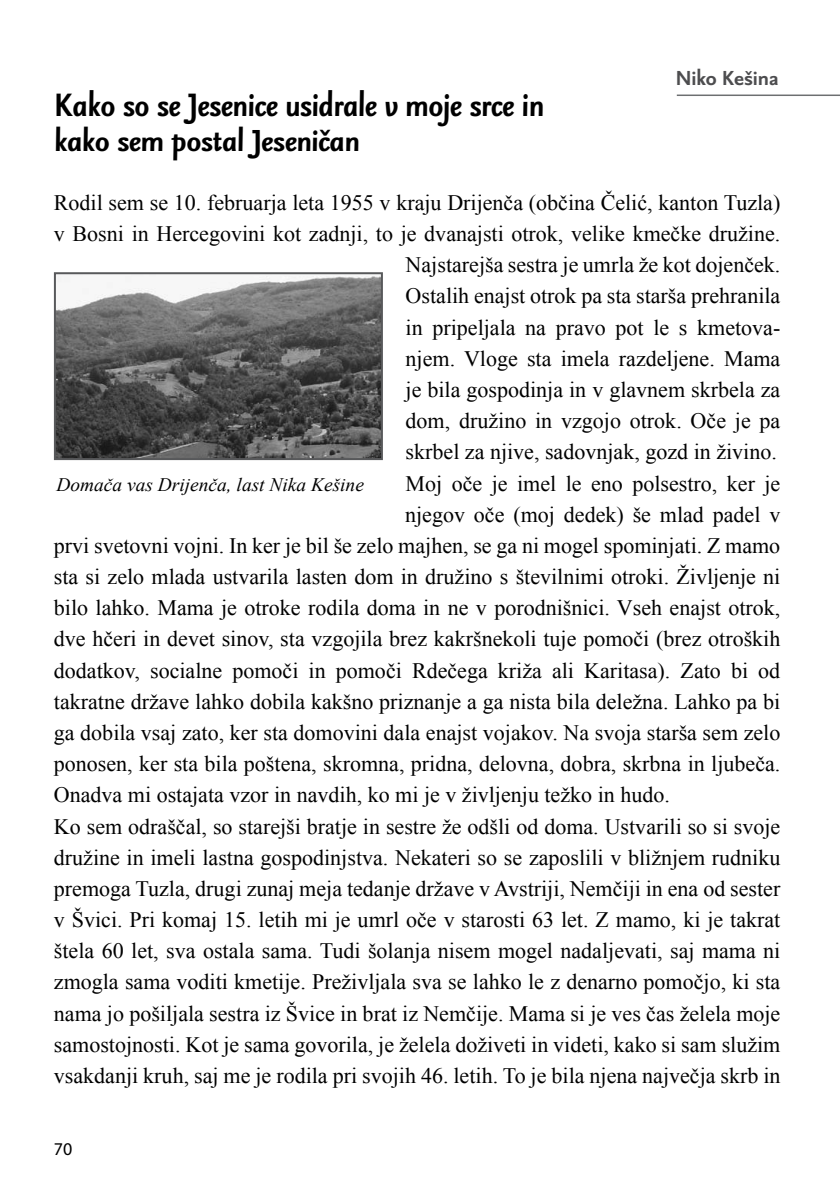
<style>
.page{position:relative;width:840px;height:1191px;background:#fff}
.page>*{position:absolute;margin:0;border:0;box-sizing:border-box;transform-origin:0 0}
.t1{font:italic 700 39px "Seria Sans Lf";color:#000}
.t2{font:italic 700 36.6px "Seria Sans Lf";color:#000;scale:1.06 1}
.t3{font:700 24.4px "Seria Sans Lf";color:#4d4d4f}
.t4{font:22px "Times New Roman";color:#000}
.t5{font:italic 19px "Times New Roman";color:#000}
.t6{font:18px "Myriad Pro";color:#000}
</style>
<div class="page">
<img style="left:57px;top:276px;width:322px;height:181px">
<div style="left:54px;top:272px;width:328px;height:188px;border:2px solid #58595b"></div>
<hr style="left:676px;top:94px;width:163px;height:2px;background:#6d6f71">
<h1 class="t1" style="left:54px;top:86px;width:491px">Kako so se Jesenice usidrale v moje srce in</h1>
<h2 class="t2" style="left:54px;top:122px;width:289px">kako sem postal Jeseničan</h2>
<p class="t3" style="left:675px;top:66px;width:105px">Niko Kešina</p>
<p class="t4" style="left:54px;top:188px;width:727px">Rodil sem se 10. februarja leta 1955 v kraju Drijenča (občina Čelić, kanton Tuzla)</p>
<p class="t4" style="left:54px;top:219px;width:727px">v Bosni in Hercegovini kot zadnji, to je dvanajsti otrok, velike kmečke družine.</p>
<p class="t4" style="left:405px;top:250px;width:376px">Najstarejša sestra je umrla že kot dojenček.</p>
<p class="t4" style="left:405px;top:281px;width:376px">Ostalih enajst otrok pa sta starša prehranila</p>
<p class="t4" style="left:405px;top:312px;width:376px">in pripeljala na pravo pot le s kmetova-</p>
<p class="t4" style="left:405px;top:343px;width:376px">njem. Vloge sta imela razdeljene. Mama</p>
<p class="t4" style="left:405px;top:375px;width:376px">je bila gospodinja in v glavnem skrbela za</p>
<p class="t4" style="left:405px;top:406px;width:376px">dom, družino in vzgojo otrok. Oče je pa</p>
<p class="t4" style="left:405px;top:437px;width:372px">skrbel za njive, sadovnjak, gozd in živino.</p>
<p class="t4" style="left:405px;top:468px;width:376px">Moj oče je imel le eno polsestro, ker je</p>
<p class="t4" style="left:405px;top:499px;width:376px">njegov oče (moj dedek) še mlad padel v</p>
<p class="t4" style="left:54px;top:531px;width:727px">prvi svetovni vojni. In ker je bil še zelo majhen, se ga ni mogel spominjati. Z mamo</p>
<p class="t4" style="left:54px;top:562px;width:727px">sta si zelo mlada ustvarila lasten dom in družino s številnimi otroki. Življenje ni</p>
<p class="t4" style="left:54px;top:593px;width:727px">bilo lahko. Mama je otroke rodila doma in ne v porodnišnici. Vseh enajst otrok,</p>
<p class="t4" style="left:54px;top:624px;width:727px">dve hčeri in devet sinov, sta vzgojila brez kakršnekoli tuje pomoči (brez otroških</p>
<p class="t4" style="left:54px;top:655px;width:727px">dodatkov, socialne pomoči in pomoči Rdečega križa ali Karitasa). Zato bi od</p>
<p class="t4" style="left:54px;top:686px;width:727px">takratne države lahko dobila kakšno priznanje a ga nista bila deležna. Lahko pa bi</p>
<p class="t4" style="left:54px;top:718px;width:727px">ga dobila vsaj zato, ker sta domovini dala enajst vojakov. Na svoja starša sem zelo</p>
<p class="t4" style="left:54px;top:749px;width:727px">ponosen, ker sta bila poštena, skromna, pridna, delovna, dobra, skrbna in ljubeča.</p>
<p class="t4" style="left:54px;top:780px;width:617px">Onadva mi ostajata vzor in navdih, ko mi je v življenju težko in hudo.</p>
<p class="t4" style="left:54px;top:811px;width:727px">Ko sem odraščal, so starejši bratje in sestre že odšli od doma. Ustvarili so si svoje</p>
<p class="t4" style="left:54px;top:842px;width:727px">družine in imeli lastna gospodinjstva. Nekateri so se zaposlili v bližnjem rudniku</p>
<p class="t4" style="left:54px;top:873px;width:727px">premoga Tuzla, drugi zunaj meja tedanje države v Avstriji, Nemčiji in ena od sester</p>
<p class="t4" style="left:54px;top:905px;width:727px">v Švici. Pri komaj 15. letih mi je umrl oče v starosti 63 let. Z mamo, ki je takrat</p>
<p class="t4" style="left:54px;top:936px;width:727px">štela 60 let, sva ostala sama. Tudi šolanja nisem mogel nadaljevati, saj mama ni</p>
<p class="t4" style="left:54px;top:967px;width:727px">zmogla sama voditi kmetije. Preživljala sva se lahko le z denarno pomočjo, ki sta</p>
<p class="t4" style="left:54px;top:998px;width:727px">nama jo pošiljala sestra iz Švice in brat iz Nemčije. Mama si je ves čas želela moje</p>
<p class="t4" style="left:54px;top:1029px;width:727px">samostojnosti. Kot je sama govorila, je želela doživeti in videti, kako si sam služim</p>
<p class="t4" style="left:54px;top:1060px;width:727px">vsakdanji kruh, saj me je rodila pri svojih 46. letih. To je bila njena največja skrb in</p>
<p class="t5" style="left:56px;top:471px;width:309px">Domača vas Drijenča, last Nika Kešine</p>
<p class="t6" style="left:54px;top:1138px;width:20px">70</p>
</div>
